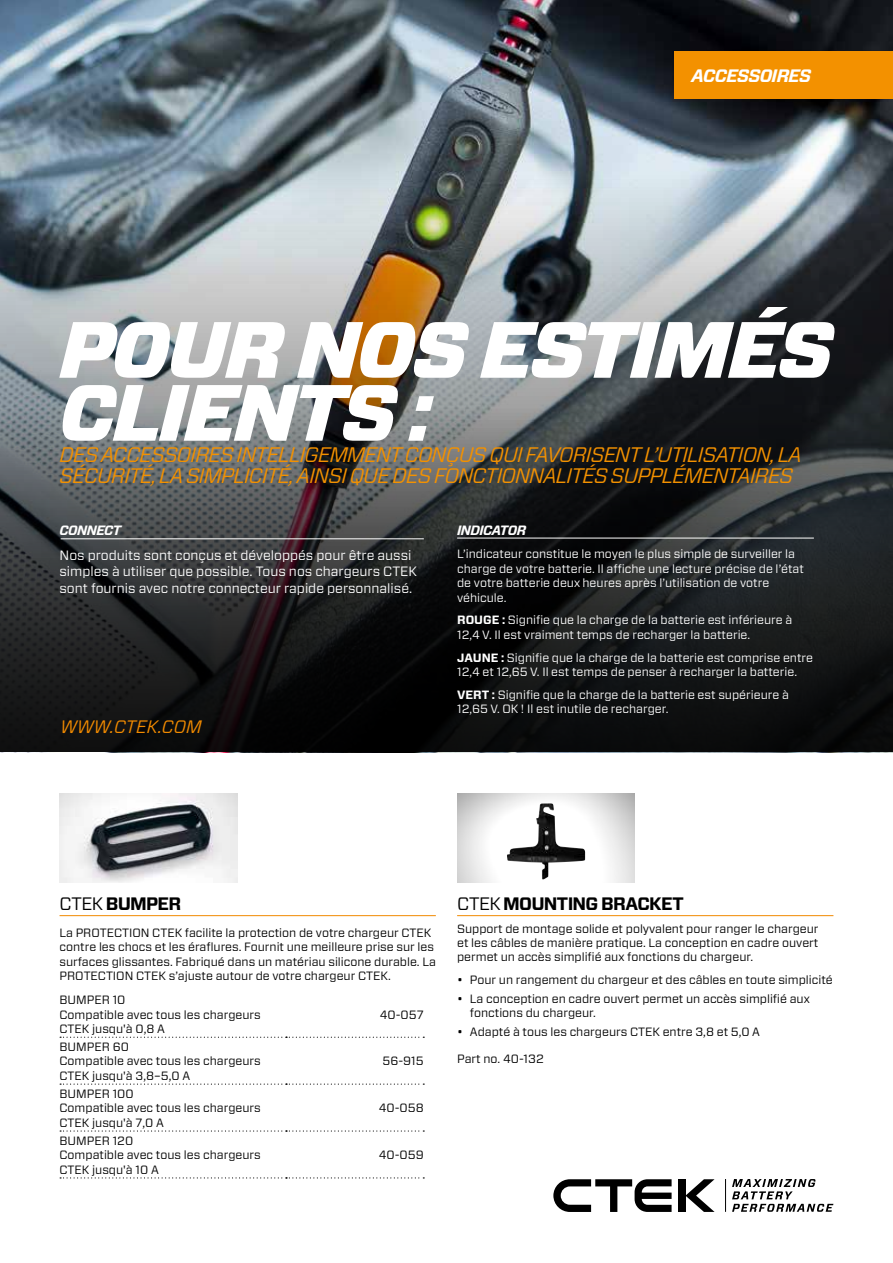
<style>
.page{position:relative;width:893px;height:1263px;background:#fff}
.page>*{position:absolute;margin:0;border:0;box-sizing:border-box;transform-origin:0 0}
.t1{font:italic 900 79.5px/63px "Forza";letter-spacing:-.04em;color:#fff}
.t2{font:italic 21px/21px "Forza";letter-spacing:-.04em;color:#f39100}
.t3{font:700 18px "Forza";letter-spacing:-.04em;color:#000}
.t4{font:italic 18px "Forza";color:#f18a00}
.t5{font:italic 700 18px "Forza";letter-spacing:-.04em;color:#fff}
.t6{font:13.5px/16.2px "Forza";color:#fff}
.t7{font:italic 700 13.5px "Forza";letter-spacing:-.04em;color:#fff}
.t8{font:12px/14.4px "Forza";color:#000}
.t9{font:12px/14.4px "Forza";color:#fff}
.s1{font-weight:700}
.s2{font-weight:400}
</style>
<div class="page">
<img style="left:0;top:0;width:893px;height:121px">
<img style="left:0;top:121px;width:893px;height:253px">
<svg style="left:0;top:374px;width:893px;height:378px;background:#2c2e2f"></svg>
<div style="left:678px;top:1179px;width:7px;height:33px;background:#000"></div>
<svg style="left:685px;top:1179px;width:30px;height:33px"></svg>
<svg style="left:553px;top:1179px;width:119px;height:33px"></svg>
<svg style="left:732px;top:1179px;width:101px;height:33px"></svg>
<hr style="left:725px;top:1179px;width:1px;height:33px;background:#000">
<img style="left:60px;top:793px;width:177px;height:89px">
<svg style="left:60px;top:1037px;width:364px;height:1px"></svg>
<svg style="left:60px;top:1083px;width:364px;height:2px"></svg>
<svg style="left:60px;top:1130px;width:364px;height:1px"></svg>
<svg style="left:60px;top:1177px;width:364px;height:1px"></svg>
<hr style="left:60px;top:915px;width:376px;height:1px;background:#f18a00">
<hr style="left:457px;top:915px;width:376px;height:1px;background:#f18a00">
<img style="left:507px;top:803px;width:78px;height:76px">
<hr style="left:457px;top:538px;width:357px;height:1px;background:#fff">
<hr style="left:61px;top:538px;width:363px;height:1px;background:#fff">
<div style="left:674px;top:51px;width:219px;height:47px;background:#f39100"></div>
<h3 class="t5" style="left:691px;top:63px;width:121px">ACCESSOIRES</h3>
<h1 class="t1" style="left:60px;top:319px;width:775px">POUR NOS ESTIMÉS<br>CLIENTS :</h1>
<h2 class="t2" style="left:60px;top:444px;width:744px">DES ACCESSOIRES INTELLIGEMMENT CONÇUS QUI FAVORISENT L’UTILISATION, LA<br>SÉCURITÉ, LA SIMPLICITÉ, AINSI QUE DES FONCTIONNALITÉS SUPPLÉMENTAIRES</h2>
<p class="t7" style="left:457px;top:521px;width:71px">INDICATOR</p>
<p class="t9" style="left:457px;top:547px;width:348px">L’indicateur constitue le moyen le plus simple de surveiller la charge de votre batterie. Il affiche une lecture précise de l’état de votre batterie deux heures après l’utilisation de votre véhicule.</p>
<p class="t9" style="left:457px;top:613px;width:337px"><span class="s1">ROUGE :</span> Signifie que la charge de la batterie est inférieure à<br>12,4 V. Il est vraiment temps de recharger la batterie.</p>
<p class="t9" style="left:457px;top:650px;width:357px"><span class="s1">JAUNE :</span> Signifie que la charge de la batterie est comprise entre<br>12,4 et 12,65 V. Il est temps de penser à recharger la batterie.</p>
<p class="t9" style="left:457px;top:687px;width:333px"><span class="s1">VERT :</span> Signifie que la charge de la batterie est supérieure à<br>12,65 V. OK ! Il est inutile de recharger.</p>
<p class="t7" style="left:60px;top:521px;width:63px">CONNECT</p>
<p class="t6" style="left:60px;top:547px;width:359px">Nos produits sont conçus et développés pour être aussi simples à utiliser que possible. Tous nos chargeurs CTEK sont fournis avec notre connecteur rapide personnalisé.</p>
<h3 class="t4" style="left:61px;top:714px;width:143px">WWW.CTEK.COM</h3>
<h3 class="t3" style="left:60px;top:891px;width:123px"><span class="s2">CTEK</span> BUMPER</h3>
<p class="t8" style="left:60px;top:925px;width:378px">La PROTECTION CTEK facilite la protection de votre chargeur CTEK contre les chocs et les éraflures. Fournit une meilleure prise sur les surfaces glissantes. Fabriqué dans un matériau silicone durable. La PROTECTION CTEK s’ajuste autour de votre chargeur CTEK.</p>
<p class="t8" style="left:60px;top:992px;width:203px">BUMPER 10<br>Compatible avec tous les chargeurs<br>CTEK jusqu'à 0,8 A</p>
<p class="t8" style="left:380px;top:1007px;width:46px">40-057</p>
<p class="t8" style="left:60px;top:1039px;width:203px">BUMPER 60<br>Compatible avec tous les chargeurs<br>CTEK jusqu'à 3,8–5,0 A</p>
<p class="t8" style="left:60px;top:1086px;width:203px">BUMPER 100<br>Compatible avec tous les chargeurs<br>CTEK jusqu'à 7,0 A</p>
<p class="t8" style="left:60px;top:1133px;width:203px">BUMPER 120<br>Compatible avec tous les chargeurs<br>CTEK jusqu'à 10 A</p>
<p class="t8" style="left:382px;top:1054px;width:43px">56-915</p>
<p class="t8" style="left:379px;top:1101px;width:47px">40-058</p>
<p class="t8" style="left:379px;top:1148px;width:47px">40-059</p>
<h3 class="t3" style="left:457px;top:891px;width:228px"><span class="s2">CTEK</span> MOUNTING BRACKET</h3>
<p class="t8" style="left:457px;top:921px;width:363px;text-align:justify">Support de montage solide et polyvalent pour ranger le chargeur et les câbles de manière pratique. La conception en cadre ouvert permet un accès simplifié aux fonctions du chargeur.</p>
<p class="t8" style="left:457px;top:973px;width:377px">• Pour un rangement du chargeur et des câbles en toute simplicité</p>
<p class="t8" style="left:470px;top:991px;width:341px;text-indent:-13px">• La conception en cadre ouvert permet un accès simplifié aux fonctions du chargeur.</p>
<p class="t8" style="left:457px;top:1024px;width:304px">• Adapté à tous les chargeurs CTEK entre 3,8 et 5,0 A</p>
<p class="t8" style="left:457px;top:1051px;width:88px">Part no. 40-132</p>
</div>
